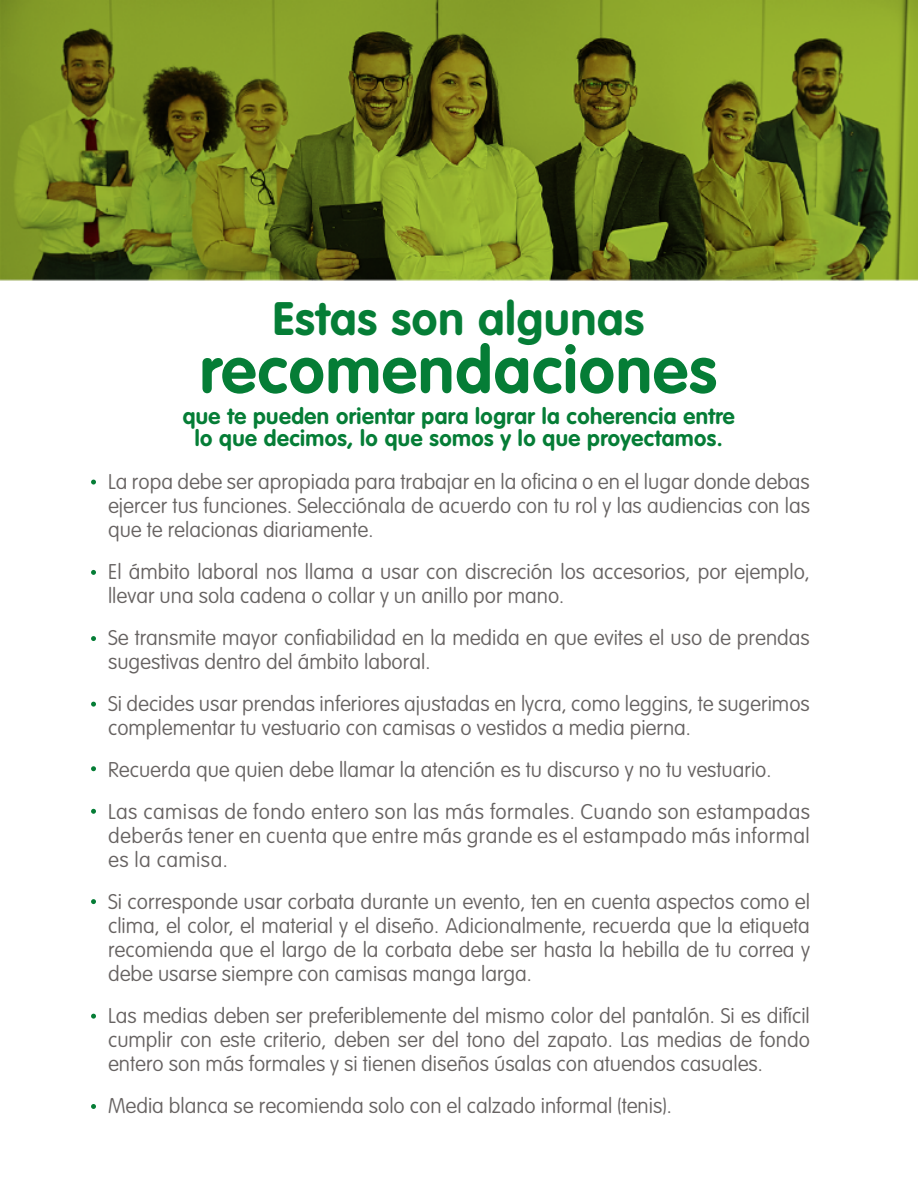
<style>
.page{position:relative;width:918px;height:1188px;background:#fff}
.page>*{position:absolute;margin:0;border:0;box-sizing:border-box;transform-origin:0 0}
.t1{font:700 64.8px "VAG Rounded Std";letter-spacing:.02em;color:#057d36}
.t2{font:700 46.2px "VAG Rounded Std";letter-spacing:.02em;color:#057d36}
.t3{font:700 22.2px/22px "VAG Rounded Std";letter-spacing:.02em;color:#057d36;text-align:center}
.t4{font:100 21px/24px "VAG Rounded Std";color:#676362}
.t5{font:100 21px/24px "VAG Rounded Std";letter-spacing:.02em;color:#676362}
</style>
<div class="page">
<img style="left:0;top:0;width:918px;height:1014px">
<svg style="left:91px;top:480px;width:5px;height:5px"></svg>
<svg style="left:91px;top:570px;width:5px;height:5px"></svg>
<svg style="left:91px;top:636px;width:5px;height:5px"></svg>
<svg style="left:91px;top:702px;width:5px;height:5px"></svg>
<svg style="left:91px;top:766px;width:5px;height:5px"></svg>
<svg style="left:91px;top:809px;width:5px;height:5px"></svg>
<svg style="left:91px;top:899px;width:5px;height:5px"></svg>
<svg style="left:91px;top:1014px;width:5px;height:5px"></svg>
<svg style="left:91px;top:1104px;width:5px;height:5px"></svg>
<h2 class="t2" style="left:273px;top:292px;width:373px">Estas son algunas</h2>
<h1 class="t1" style="left:200px;top:332px;width:518px">recomendaciones</h1>
<p class="t3" style="left:183px;top:406px;width:554px">que te pueden orientar para lograr la coherencia entre lo que decimos, lo que somos y lo que proyectamos.</p>
<p class="t4" style="left:108px;top:470px;width:703px;text-align:justify">La ropa debe ser apropiada para trabajar en la oficina o en el lugar donde debas ejercer tus funciones. Selecciónala de acuerdo con tu rol y las audiencias con las que te relacionas diariamente.</p>
<p class="t4" style="left:108px;top:560px;width:703px">El ámbito laboral nos llama a usar con discreción los accesorios, por ejemplo, llevar una sola cadena o collar y un anillo por mano.</p>
<p class="t4" style="left:108px;top:626px;width:703px">Se transmite mayor confiabilidad en la medida en que evites el uso de prendas sugestivas dentro del ámbito laboral.</p>
<p class="t4" style="left:108px;top:692px;width:703px">Si decides usar prendas inferiores ajustadas en lycra, como leggins, te sugerimos complementar tu vestuario con camisas o vestidos a media pierna.</p>
<p class="t4" style="left:108px;top:749px;width:703px;line-height:42px">Recuerda que quien debe llamar la atención es tu discurso y no tu vestuario.<br>Las camisas de fondo entero son las más formales. Cuando son estampadas</p>
<p class="t5" style="left:108px;top:824px;width:703px">deberás tener en cuenta que entre más grande es el estampado más informal es la camisa.</p>
<p class="t4" style="left:108px;top:890px;width:704px;text-align:justify">Si corresponde usar corbata durante un evento, ten en cuenta aspectos como el clima, el color, el material y el diseño. Adicionalmente, recuerda que la etiqueta recomienda que el largo de la corbata debe ser hasta la hebilla de tu correa y debe usarse siempre con camisas manga larga.</p>
<p class="t4" style="left:108px;top:1004px;width:703px;text-align:justify">Las medias deben ser preferiblemente del mismo color del pantalón. Si es difícil cumplir con este criterio, deben ser del tono del zapato. Las medias de fondo entero son más formales y si tienen diseños úsalas con atuendos casuales.</p>
<p class="t4" style="left:108px;top:1094px;width:565px">Media blanca se recomienda solo con el calzado informal (tenis).</p>
</div>
